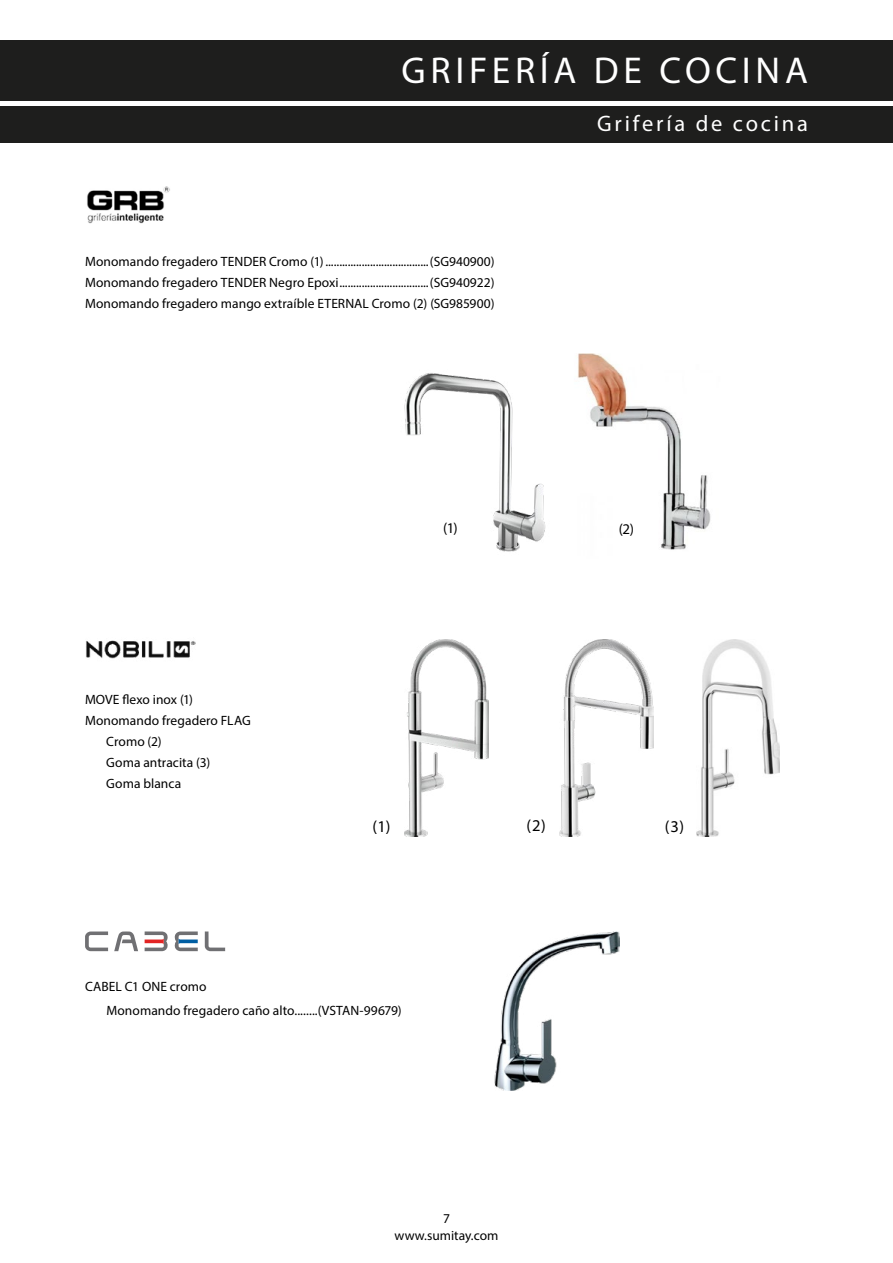
<style>
.page{position:relative;width:893px;height:1263px;background:#fff}
.page>*{position:absolute;margin:0;border:0;box-sizing:border-box;transform-origin:0 0}
.t1{font:37.5px "Myriad Pro";letter-spacing:.125em;color:#fff}
.t2{font:22.5px "Myriad Pro";letter-spacing:.125em;color:#fff}
.t3{font:16.5px "Myriad Pro";color:#000}
.t4{font:14.85px "Myriad Pro";color:#000}
.t5{font:13.5px/21px "Myriad Pro";letter-spacing:.005em;color:#000}
</style>
<div class="page">
<div style="left:0;top:40px;width:893px;height:61px;background:#1e1e1d"></div>
<div style="left:0;top:107px;width:893px;height:36px;background:#1e1e1d"></div>
<img style="left:404px;top:373px;width:142px;height:179px">
<img style="left:87px;top:186px;width:83px;height:38px">
<img style="left:577px;top:354px;width:134px;height:196px">
<img style="left:86px;top:640px;width:110px;height:19px">
<img style="left:404px;top:639px;width:84px;height:197px">
<img style="left:560px;top:639px;width:93px;height:197px">
<img style="left:697px;top:639px;width:83px;height:197px">
<img style="left:495px;top:931px;width:124px;height:160px">
<svg style="left:85px;top:931px;width:23px;height:20px"></svg>
<svg style="left:114px;top:931px;width:24px;height:20px"></svg>
<svg style="left:205px;top:931px;width:20px;height:20px"></svg>
<svg style="left:175px;top:931px;width:23px;height:20px"></svg>
<svg style="left:145px;top:931px;width:23px;height:20px"></svg>
<h1 class="t1" style="left:402px;top:47px;width:408px">GRIFERÍA DE COCINA</h1>
<h2 class="t2" style="left:597px;top:110px;width:212px">Grifería de cocina</h2>
<p class="t5" style="left:85px;top:251px;width:411px;text-align:justify">Monomando fregadero TENDER Cromo (1).....................................(SG940900)<br>Monomando fregadero TENDER Negro Epoxi................................(SG940922)<br>Monomando fregadero mango extraíble ETERNAL Cromo (2) (SG985900)</p>
<p class="t5" style="left:85px;top:689px;width:110px">MOVE flexo inox (1)</p>
<p class="t5" style="left:85px;top:710px;width:167px">Monomando fregadero FLAG</p>
<p class="t5" style="left:106px;top:731px;width:57px">Cromo (2)</p>
<p class="t5" style="left:106px;top:752px;width:105px">Goma antracita (3)</p>
<p class="t5" style="left:106px;top:773px;width:76px">Goma blanca</p>
<p class="t4" style="left:443px;top:519px;width:16px">(1)</p>
<p class="t4" style="left:619px;top:520px;width:17px">(2)</p>
<p class="t3" style="left:372px;top:816px;width:20px">(1)</p>
<p class="t3" style="left:526px;top:815px;width:21px">(2)</p>
<p class="t3" style="left:665px;top:816px;width:21px">(3)</p>
<p class="t5" style="left:106px;top:974px;width:297px;line-height:24px;text-indent:-21px">CABEL C1 ONE cromo<br>Monomando fregadero caño alto........(VSTAN-99679)</p>
<p class="t5" style="left:395px;top:1210px;width:105px;line-height:16.2px;text-align:center">7 www.sumitay.com</p>
</div>
